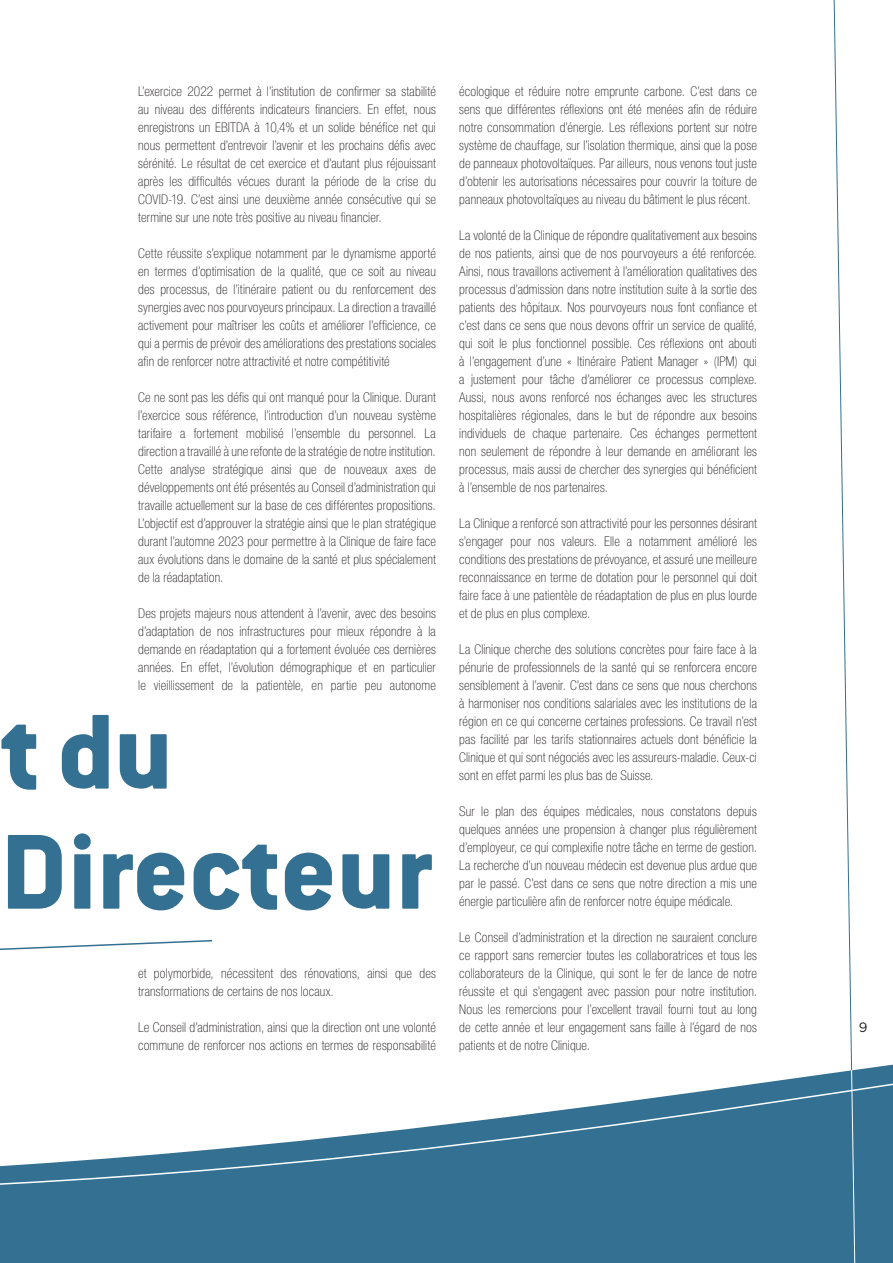
<style>
.page{position:relative;width:893px;height:1263px;background:#fff}
.page>*{position:absolute;margin:0;border:0;box-sizing:border-box;transform-origin:0 0}
.t1{font:700 117px/120px "Conduit ITC Extra";letter-spacing:.01em;color:#337092}
.t2{font:100 condensed 13.5px/18px "Helvetica Neue LT";letter-spacing:.01em;color:#231f20;text-align:justify}
.t3{font:13.5px "Gotham";color:#231f20}
</style>
<div class="page">
<svg style="left:0;top:1064px;width:893px;height:199px;fill:#337092"></svg>
<svg style="left:0;top:1078px;width:893px;height:143px"></svg>
<svg style="left:0;top:940px;width:213px;height:10px"></svg>
<svg style="left:833px;top:0;width:23px;height:1263px"></svg>
<p class="t2" style="left:138px;top:82px;width:299px">L’exercice 2022 permet à l’institution de confirmer sa stabilité au niveau des différents indicateurs financiers. En effet, nous enregistrons un EBITDA à 10,4% et un solide bénéfice net qui nous permettent d’entrevoir l’avenir et les prochains défis avec sérénité. Le résultat de cet exercice et d’autant plus réjouissant après les difficultés vécues durant la période de la crise du COVID-19. C’est ainsi une deuxième année consécutive qui se termine sur une note très positive au niveau financier.</p>
<p class="t2" style="left:138px;top:244px;width:299px">Cette réussite s’explique notamment par le dynamisme apporté en termes d’optimisation de la qualité, que ce soit au niveau des processus, de l’itinéraire patient ou du renforcement des synergies avec nos pourvoyeurs principaux. La direction a travaillé activement pour maîtriser les coûts et améliorer l’efficience, ce qui a permis de prévoir des améliorations des prestations sociales afin de renforcer notre attractivité et notre compétitivité</p>
<p class="t2" style="left:138px;top:388px;width:299px">Ce ne sont pas les défis qui ont manqué pour la Clinique. Durant l’exercice sous référence, l’introduction d’un nouveau système tarifaire a fortement mobilisé l’ensemble du personnel. La direction a travaillé à une refonte de la stratégie de notre institution.<br>Cette analyse stratégique ainsi que de nouveaux axes de développements ont été présentés au Conseil d’administration qui travaille actuellement sur la base de ces différentes propositions.<br>L’objectif est d’approuver la stratégie ainsi que le plan stratégique durant l’automne 2023 pour permettre à la Clinique de faire face aux évolutions dans le domaine de la santé et plus spécialement de la réadaptation.</p>
<p class="t2" style="left:138px;top:604px;width:299px">Des projets majeurs nous attendent à l’avenir, avec des besoins d’adaptation de nos infrastructures pour mieux répondre à la demande en réadaptation qui a fortement évoluée ces dernières années. En effet, l’évolution démographique et en particulier le vieillissement de la patientèle, en partie peu autonome</p>
<h1 class="t1" style="left:1px;top:689px;width:433px">t du<br>Directeur</h1>
<p class="t2" style="left:138px;top:964px;width:299px">et polymorbide, nécessitent des rénovations, ainsi que des transformations de certains de nos locaux.</p>
<p class="t2" style="left:138px;top:1018px;width:299px">Le Conseil d’administration, ainsi que la direction ont une volonté commune de renforcer nos actions en termes de responsabilité</p>
<p class="t2" style="left:459px;top:82px;width:299px">écologique et réduire notre emprunte carbone. C’est dans ce sens que différentes réflexions ont été menées afin de réduire notre consommation d’énergie. Les réflexions portent sur notre système de chauffage, sur l’isolation thermique, ainsi que la pose de panneaux photovoltaïques. Par ailleurs, nous venons tout juste d’obtenir les autorisations nécessaires pour couvrir la toiture de panneaux photovoltaïques au niveau du bâtiment le plus récent.</p>
<p class="t2" style="left:459px;top:226px;width:299px">La volonté de la Clinique de répondre qualitativement aux besoins de nos patients, ainsi que de nos pourvoyeurs a été renforcée.<br>Ainsi, nous travaillons activement à l’amélioration qualitatives des processus d’admission dans notre institution suite à la sortie des patients des hôpitaux. Nos pourvoyeurs nous font confiance et c’est dans ce sens que nous devons offrir un service de qualité, qui soit le plus fonctionnel possible. Ces réflexions ont abouti à l’engagement d’une « Itinéraire Patient Manager » (IPM) qui a justement pour tâche d’améliorer ce processus complexe.<br>Aussi, nous avons renforcé nos échanges avec les structures hospitalières régionales, dans le but de répondre aux besoins individuels de chaque partenaire. Ces échanges permettent non seulement de répondre à leur demande en améliorant les processus, mais aussi de chercher des synergies qui bénéficient à l’ensemble de nos partenaires.</p>
<p class="t2" style="left:459px;top:514px;width:299px">La Clinique a renforcé son attractivité pour les personnes désirant s’engager pour nos valeurs. Elle a notamment amélioré les conditions des prestations de prévoyance, et assuré une meilleure reconnaissance en terme de dotation pour le personnel qui doit faire face à une patientèle de réadaptation de plus en plus lourde et de plus en plus complexe.</p>
<p class="t2" style="left:459px;top:640px;width:299px">La Clinique cherche des solutions concrètes pour faire face à la pénurie de professionnels de la santé qui se renforcera encore sensiblement à l’avenir. C’est dans ce sens que nous cherchons à harmoniser nos conditions salariales avec les institutions de la région en ce qui concerne certaines professions. Ce travail n’est pas facilité par les tarifs stationnaires actuels dont bénéficie la Clinique et qui sont négociés avec les assureurs-maladie. Ceux-ci sont en effet parmi les plus bas de Suisse.</p>
<p class="t2" style="left:459px;top:802px;width:299px">Sur le plan des équipes médicales, nous constatons depuis quelques années une propension à changer plus régulièrement d’employeur, ce qui complexifie notre tâche en terme de gestion.<br>La recherche d’un nouveau médecin est devenue plus ardue que par le passé. C’est dans ce sens que notre direction a mis une énergie particulière afin de renforcer notre équipe médicale.</p>
<p class="t2" style="left:459px;top:928px;width:299px">Le Conseil d’administration et la direction ne sauraient conclure ce rapport sans remercier toutes les collaboratrices et tous les collaborateurs de la Clinique, qui sont le fer de lance de notre réussite et qui s’engagent avec passion pour notre institution.<br>Nous les remercions pour l’excellent travail fourni tout au long de cette année et leur engagement sans faille à l’égard de nos patients et de notre Clinique.</p>
<p class="t3" style="left:859px;top:1020px;width:10px">9</p>
</div>
